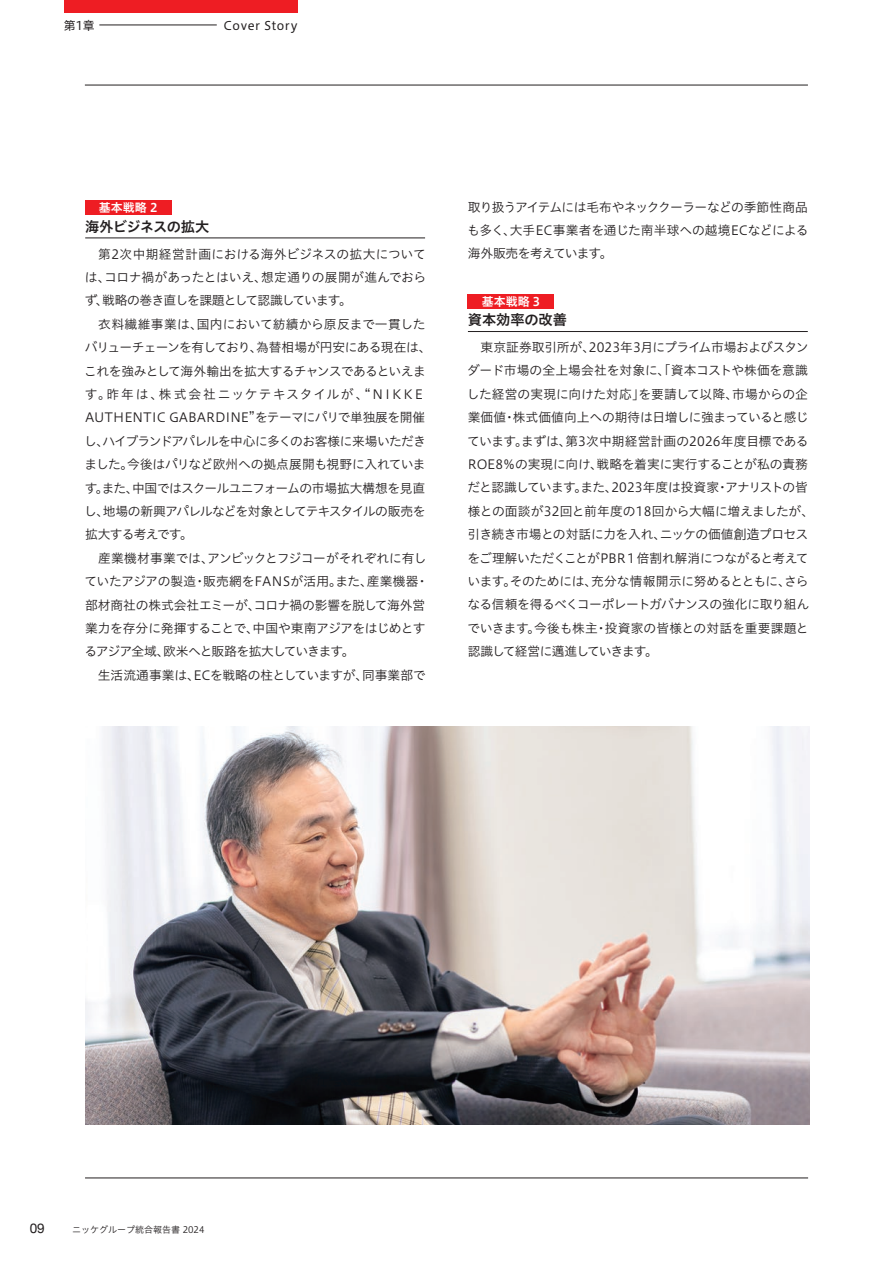
<style>
.page{position:relative;width:893px;height:1263px;background:#fff}
.page>*{position:absolute;margin:0;border:0;box-sizing:border-box;transform-origin:0 0}
.t1{font:14.25px "Hiragino UD Sans Std W6";letter-spacing:-.045em;color:#231f20}
.t2{font:14.25px "Hiragino UD Sans Std W6";letter-spacing:-.015em;color:#231f20}
.t3{font:13.5px "Helvetica Neue";color:#231f20}
.t4{font:12.75px/23.4px "Hiragino UD Sans Std W3";letter-spacing:-.02em;color:#231f20}
.t5{font:12px "Hiragino UD Sans Std W4";letter-spacing:.045em;color:#231f20}
.t6{font:12px "Hiragino UD Sans Std W6";color:#fff}
.t7{font:9px "Hiragino UD Sans Std W3";color:#231f20}
.s1{font-family:"Koz Go Pr 6 N"}
</style>
<div class="page">
<hr style="left:85px;top:85px;width:723px;height:1px;background:#231f20">
<hr style="left:85px;top:1178px;width:723px;height:1px;background:#231f20">
<img style="left:85px;top:726px;width:724px;height:399px">
<hr style="left:85px;top:238px;width:340px;height:1px;background:#231f20">
<div style="left:85px;top:200px;width:86px;height:14px;background:#ee1d23"></div>
<hr style="left:468px;top:331px;width:340px;height:1px;background:#231f20">
<div style="left:468px;top:294px;width:86px;height:14px;background:#ee1d23"></div>
<div style="left:64px;top:0;width:234px;height:13px;background:#ee1d23"></div>
<hr style="left:99px;top:25px;width:118px;height:1px;background:#231f20">
<p class="t5" style="left:64px;top:16px;width:32px">第1章</p>
<p class="t5" style="left:224px;top:16px;width:76px">Cover Story</p>
<p class="t6" style="left:99px;top:198px;width:60px">基本戦略 2</p>
<p class="t1" style="left:85px;top:215px;width:126px">海外ビジネスの拡大</p>
<p class="t4" style="left:84px;top:241px;width:349px">　第2次中期経営計画における海外ビジネスの拡大については、コロナ禍があったとはいえ、想定通りの展開が進んでおらず、戦略の巻き直しを課題として認識しています。<br>　衣料繊維事業は、国内において紡績から原反まで一貫したバリューチェーンを有しており、為替相場が円安にある現在は、これを強みとして海外輸出を拡大するチャンスであるといえます。昨年は、株式会社ニッケテキスタイルが、“NIKKE<br>AUTHENTIC GABARDINE”をテーマにパリで単独展を開催し、ハイブランドアパレルを中心に多くのお客様に来場いただきました。今後はパリなど欧州への拠点展開も視野に入れています。また、中国ではスクールユニフォームの市場拡大構想を見直し、地場の新興アパレルなどを対象としてテキスタイルの販売を拡大する考えです。<br>　産業機材事業では、アンビックとフジコーがそれぞれに有していたアジアの製造・販売網をFANSが活用。また、産業機器・部材商社の株式会社エミーが、コロナ禍の影響を脱して海外営業力を存分に発揮することで、中国や東南アジアをはじめとするアジア全域、欧米へと販路を拡大していきます。<br>　生活流通事業は、ECを戦略の柱としていますが、同事業部で</p>
<p class="t4" style="left:467px;top:194px;width:343px;text-align:justify">取り扱うアイテムには毛布やネッククーラーなどの季節性商品も多く、大手EC事業者を通じた南半球への越境ECなどによる海外販売を考えています。</p>
<p class="t6" style="left:482px;top:292px;width:60px">基本戦略 3</p>
<p class="t2" style="left:468px;top:309px;width:101px">資本効率の改善</p>
<p class="t4" style="left:467px;top:335px;width:349px">　東京証券取引所が、2023年3月にプライム市場およびスタンダード市場の全上場会社を対象に、「資本コストや株価を意識した経営の実現に向けた対応」を要請して以降、市場からの企業価値・株式価値向上への期待は日増しに強まっていると感じています。まずは、第3次中期経営計画の2026年度目標である<br>ROE8％の実現に向け、戦略を着実に実行することが私の責務だと認識しています。また、2023年度は投資家・アナリストの皆様との面談が32回と前年度の18回から大幅に増えましたが、引き続き市場との対話に力を入れ、ニッケの価値<span class="s1">創造</span>プロセスをご理解いただくことがPBR１倍割れ解消につながると考えています。そのためには、充分な情報開示に努めるとともに、さらなる信頼を得るべくコーポレートガバナンスの強化に取り組んでいきます。今後も株主・投資家の皆様との対話を重要課題と認識して経営に邁進していきます。</p>
<p class="t3" style="left:30px;top:1219px;width:17px">09</p>
<p class="t7" style="left:72px;top:1223px;width:134px">ニッケグループ統合報告書 2024</p>
</div>
